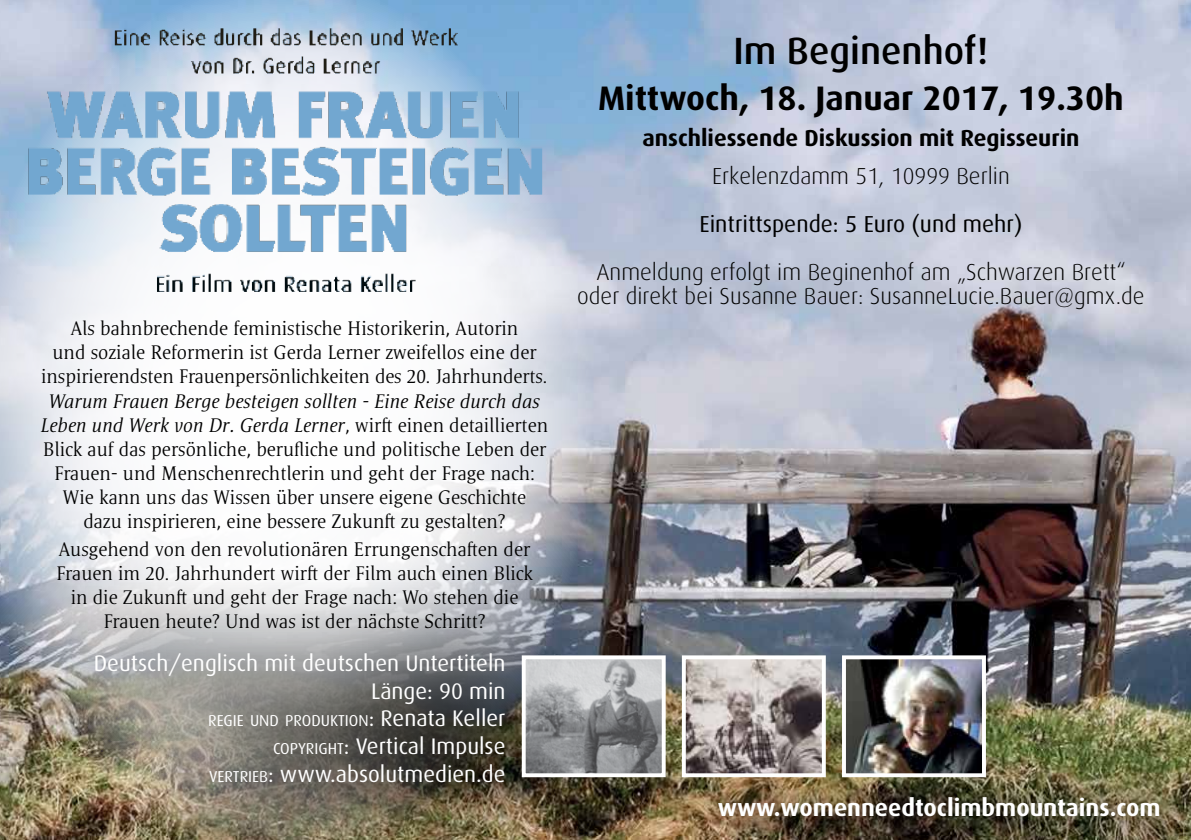
<style>
.page{position:relative;width:1191px;height:840px;background:#fff}
.page>*{position:absolute;margin:0;border:0;box-sizing:border-box;transform-origin:0 0}
.t1{font:500 38px "Dax";color:#000}
.t2{font:700 34px "Dax";color:#000}
.t3{font:700 24px "Dax";color:#fff}
.t4{font:300 23.2px/24px "Dax";color:#000;text-align:center}
.t5{font:700 23.2px "Dax";color:#000}
.t6{font:23.2px "Dax";color:#000}
.t7{font:22.6px/27.6px "Dax";color:#fff;text-align:right}
.t8{font:300 20px/24px "Satero Serif LT Pro";color:#000;text-align:center}
.t9{font:15.8px "Dax";color:#fff}
.s1{font-style:italic}
.s2{font-size:22.6px}
.s3{font-size:15.8px}
.s4{font-style:inherit}
</style>
<div class="page">
<img style="left:591px;top:0;width:600px;height:839px">
<svg style="left:0;top:0;width:591px;height:839px"></svg>
<div style="left:9px;top:566px;width:591px;height:273px;background:#000;opacity:.75"></div>
<img style="left:687px;top:660px;width:134px;height:111px">
<div style="left:682px;top:655px;width:144px;height:121px;border:4px solid #fff"></div>
<img style="left:527px;top:660px;width:133px;height:111px">
<div style="left:522px;top:655px;width:143px;height:121px;border:4px solid #fff"></div>
<img style="left:847px;top:660px;width:134px;height:109px">
<div style="left:842px;top:655px;width:144px;height:121px;border:4px solid #fff"></div>
<div style="left:691px;top:769px;width:500px;height:70px;background:#000;opacity:.75"></div>
<img style="left:115px;top:28px;width:343px;height:18px">
<p class="t8" style="left:41px;top:316px;width:508px">Als bahnbrechende feministische Historikerin, Autorin<br>und soziale Reformerin ist Gerda Lerner zweifellos eine der inspirierendsten Frauenpersönlichkeiten des 20. Jahrhunderts.</p>
<p class="t8" style="left:41px;top:388px;width:509px"><span class="s1">Warum Frauen Berge besteigen sollten - Eine Reise durch das Leben und Werk von Dr. Gerda Lerner</span>, wirft einen detaillierten Blick auf das persönliche, berufliche und politische Leben der Frauen- und Menschenrechtlerin und geht der Frage nach:<br>Wie kann uns das Wissen über unsere eigene Geschichte<br>dazu inspirieren, eine bessere Zukunft zu gestalten?</p>
<p class="t8" style="left:56px;top:536px;width:478px">Ausgehend von den revolutionären Errungenschaften der Frauen im 20. Jahrhundert wirft der Film auch einen Blick in die Zukunft und geht der Frage nach: Wo stehen die Frauen heute? Und was ist der nächste Schritt?</p>
<p class="t7" style="left:94px;top:649px;width:413px">Deutsch/englisch mit deutschen Untertiteln<br>Länge: 90 min</p>
<p class="t9" style="left:208px;top:711px;width:299px">REGIE UND PRODUKTION<span class="s2">:</span> <span class="s2">Renata Keller</span></p>
<p class="t7" style="left:209px;top:732px;width:298px"><span class="s3">COPYRIGHT</span><span class="s4">:</span> Vertical Impulse<br><span class="s3">VERTRIEB</span><span class="s4">:</span> www.absolutmedien.de</p>
<h1 class="t1" style="left:733px;top:29px;width:256px">Im Beginenhof!</h1>
<h2 class="t2" style="left:598px;top:79px;width:527px">Mittwoch, 18. Januar 2017, 19.30h</h2>
<p class="t5" style="left:642px;top:125px;width:438px">anschliessende Diskussion mit Regisseurin</p>
<p class="t4" style="left:712px;top:164px;width:299px">Erkelenzdamm 51, 10999 Berlin</p>
<p class="t6" style="left:699px;top:211px;width:324px">Eintrittspende: 5 Euro (und mehr)</p>
<p class="t4" style="left:577px;top:260px;width:569px">Anmeldung erfolgt im Beginenhof am „Schwarzen Brett“ oder direkt bei Susanne Bauer: SusanneLucie.Bauer@gmx.de</p>
<p class="t3" style="left:717px;top:793px;width:444px">www.womenneedtoclimbmountains.com</p>
</div>
